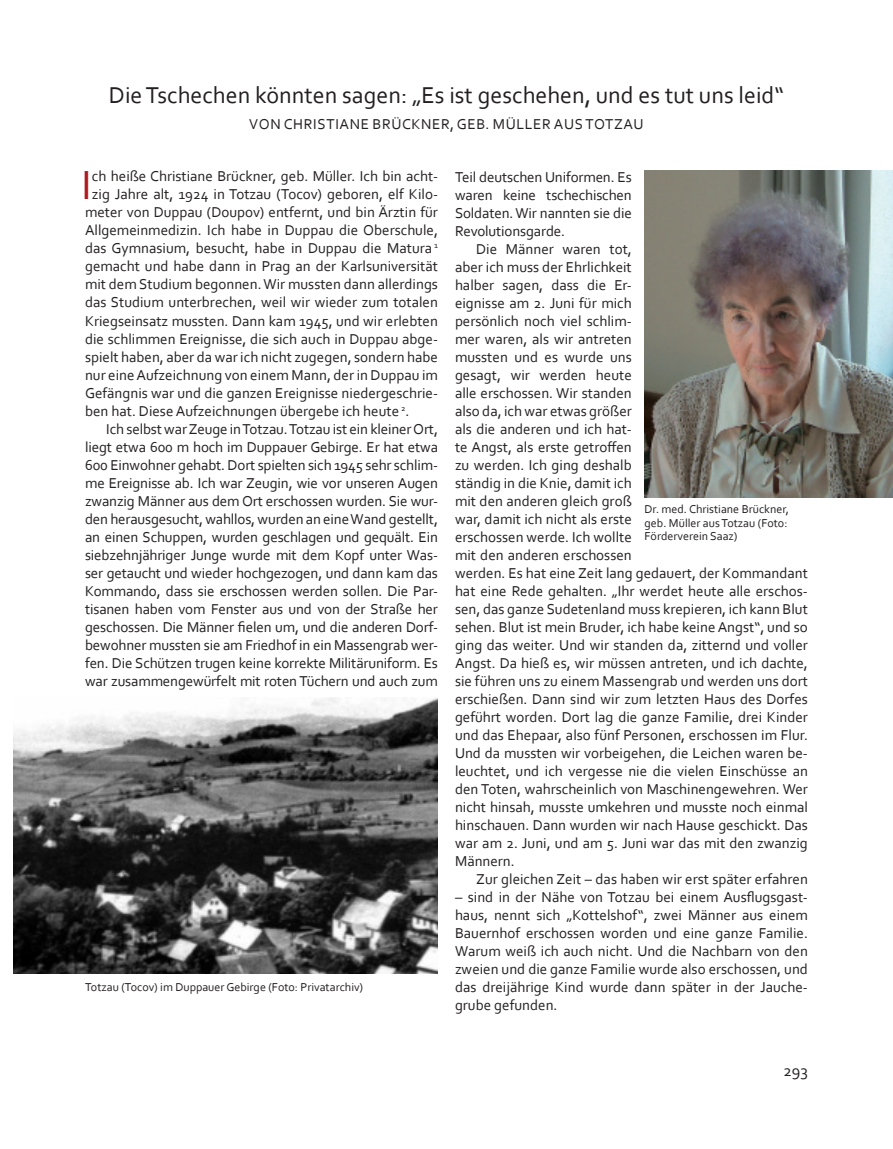
<style>
.page{position:relative;width:893px;height:1149px;background:#fff}
.page>*{position:absolute;margin:0;border:0;box-sizing:border-box;transform-origin:0 0}
._10_Initiale{font:42.6px "Corbel";color:#b01b1f}
.Überschrift_16_zentr{font:24px "Corbel";color:#231f20}
.t1{font:16.5px "Corbel";color:#231f20}
._10_Einz{font:15px/18px "Corbel";color:#231f20;text-align:justify}
._10_Initiale-2{font:15px "Corbel";color:#231f20}
.Autor__10_zentr__gro{font:15px "Corbel";letter-spacing:.04em;color:#231f20}
.Bildlegende{font:12px/13.5px "Corbel";color:#231f20}
</style>
<div class="page">
<img style="left:645px;top:170px;width:248px;height:327px">
<img style="left:14px;top:697px;width:424px;height:276px">
<p class="Überschrift_16_zentr" style="left:109px;top:80px;width:676px">Die Tschechen könnten sagen: „Es ist geschehen, und es tut uns leid“</p>
<p class="Autor__10_zentr__gro" style="left:249px;top:115px;width:396px">VON CHRISTIANE BRÜCKNER, GEB. MÜLLER AUS TOTZAU</p>
<p class="_10_Initiale" style="left:82px;top:159px;width:12px">I</p>
<p class="_10_Initiale-2" style="left:92px;top:167px;width:348px">ch heiße Christiane Brückner, geb. Müller. Ich bin acht-</p>
<p class="_10_Initiale-2" style="left:92px;top:185px;width:348px">zig Jahre alt, 1924 in Totzau (Tocov) geboren, elf Kilo-</p>
<p class="_10_Initiale-2" style="left:85px;top:203px;width:354px">meter von Duppau (Doupov) entfernt, und bin Ärztin für</p>
<p class="_10_Initiale-2" style="left:85px;top:221px;width:354px">Allgemeinmedizin. Ich habe in Duppau die Oberschule,</p>
<p class="_10_Initiale-2" style="left:85px;top:239px;width:354px">das Gymnasium, besucht, habe in Duppau die Matura <sup>1</sup></p>
<p class="_10_Initiale-2" style="left:85px;top:257px;width:354px">gemacht und habe dann in Prag an der Karlsuniversität</p>
<p class="_10_Initiale-2" style="left:85px;top:275px;width:354px">mit dem Studium begonnen. Wir mussten dann allerdings</p>
<p class="_10_Initiale-2" style="left:85px;top:293px;width:354px">das Studium unterbrechen, weil wir wieder zum totalen</p>
<p class="_10_Initiale-2" style="left:85px;top:311px;width:354px">Kriegseinsatz mussten. Dann kam 1945, und wir erlebten</p>
<p class="_10_Initiale-2" style="left:85px;top:329px;width:354px">die schlimmen Ereignisse, die sich auch in Duppau abge-</p>
<p class="_10_Initiale-2" style="left:85px;top:347px;width:354px">spielt haben, aber da war ich nicht zugegen, sondern habe</p>
<p class="_10_Initiale-2" style="left:85px;top:365px;width:354px">nur eine Aufzeichnung von einem Mann, der in Duppau im</p>
<p class="_10_Initiale-2" style="left:85px;top:383px;width:354px">Gefängnis war und die ganzen Ereignisse niedergeschrie-</p>
<p class="_10_Initiale-2" style="left:85px;top:401px;width:326px">ben hat. Diese Aufzeichnungen übergebe ich heute <sup>2</sup>.</p>
<p class="_10_Einz" style="left:85px;top:419px;width:354px;text-indent:21px">Ich selbst war Zeuge in Totzau. Totzau ist ein kleiner Ort, liegt etwa 600 m hoch im Duppauer Gebirge. Er hat etwa 600 Einwohner gehabt. Dort spielten sich 1945 sehr schlim&shy;me Ereignisse ab. Ich war Zeugin, wie vor unseren Augen zwanzig Männer aus dem Ort erschossen wurden. Sie wur&shy;den herausgesucht, wahllos, wurden an eine Wand gestellt, an einen Schuppen, wurden geschlagen und gequält. Ein siebzehnjähriger Junge wurde mit dem Kopf unter Was&shy;ser getaucht und wieder hochgezogen, und dann kam das Kommando, dass sie erschossen werden sollen. Die Par&shy;tisanen haben vom Fenster aus und von der Straße her geschossen. Die Männer fielen um, und die anderen Dorf&shy;bewohner mussten sie am Friedhof in ein Massengrab wer&shy;fen. Die Schützen trugen keine korrekte Militäruniform. Es war zusammengewürfelt mit roten Tüchern und auch zum</p>
<p class="Bildlegende" style="left:85px;top:979px;width:280px">Totzau (Tocov) im Duppauer Gebirge (Foto: Privatarchiv)</p>
<p class="_10_Einz" style="left:455px;top:167px;width:178px">Teil deutschen Uniformen. Es waren keine tschechischen Soldaten. Wir nannten sie die Revolutionsgarde.</p>
<p class="_10_Einz" style="left:455px;top:239px;width:354px;text-align:left;text-indent:21px">Die Männer waren tot,<br>aber ich muss der Ehrlichkeit<br>halber sagen, dass die Er-<br>eignisse am 2. Juni für mich<br>persönlich noch viel schlim-<br>mer waren, als wir antreten<br>mussten und es wurde uns<br>gesagt, wir werden heute<br>alle erschossen. Wir standen<br>also da, ich war etwas größer<br>als die anderen und ich hat-<br>te Angst, als erste getroffen<br>zu werden. Ich ging deshalb<br>ständig in die Knie, damit ich<br>mit den anderen gleich groß<br>war, damit ich nicht als erste<br>erschossen werde. Ich wollte<br>mit den anderen erschossen<br>werden. Es hat eine Zeit lang gedauert, der Kommandant hat eine Rede gehalten. „Ihr werdet heute alle erschos&shy;sen, das ganze Sudetenland muss krepieren, ich kann Blut sehen. Blut ist mein Bruder, ich habe keine Angst“, und so ging das weiter. Und wir standen da, zitternd und voller Angst. Da hieß es, wir müssen antreten, und ich dachte, sie führen uns zu einem Massengrab und werden uns dort erschießen. Dann sind wir zum letzten Haus des Dorfes geführt worden. Dort lag die ganze Familie, drei Kinder und das Ehepaar, also fünf Personen, erschossen im Flur.<br>Und da mussten wir vorbeigehen, die Leichen waren be&shy;leuchtet, und ich vergesse nie die vielen Einschüsse an den Toten, wahrscheinlich von Maschinengewehren. Wer nicht hinsah, musste umkehren und musste noch einmal hinschauen. Dann wurden wir nach Hause geschickt. Das war am 2. Juni, und am 5. Juni war das mit den zwanzig Männern.</p>
<p class="_10_Einz" style="left:476px;top:869px;width:333px">Zur gleichen Zeit – das haben wir erst später erfahren</p>
<p class="_10_Einz" style="left:455px;top:887px;width:354px">– sind in der Nähe von Totzau bei einem Ausflugsgast&shy;haus, nennt sich „Kottelshof“, zwei Männer aus einem Bauernhof erschossen worden und eine ganze Familie.<br>Warum weiß ich auch nicht. Und die Nachbarn von den zweien und die ganze Familie wurde also erschossen, und das dreijährige Kind wurde dann später in der Jauche&shy;grube gefunden.</p>
<p class="Bildlegende" style="left:645px;top:502px;width:146px">Dr. med. Christiane Brückner, geb. Müller aus Totzau (Foto:<br>Förderverein Saaz)</p>
<p class="t1" style="left:783px;top:1060px;width:26px">293</p>
</div>
